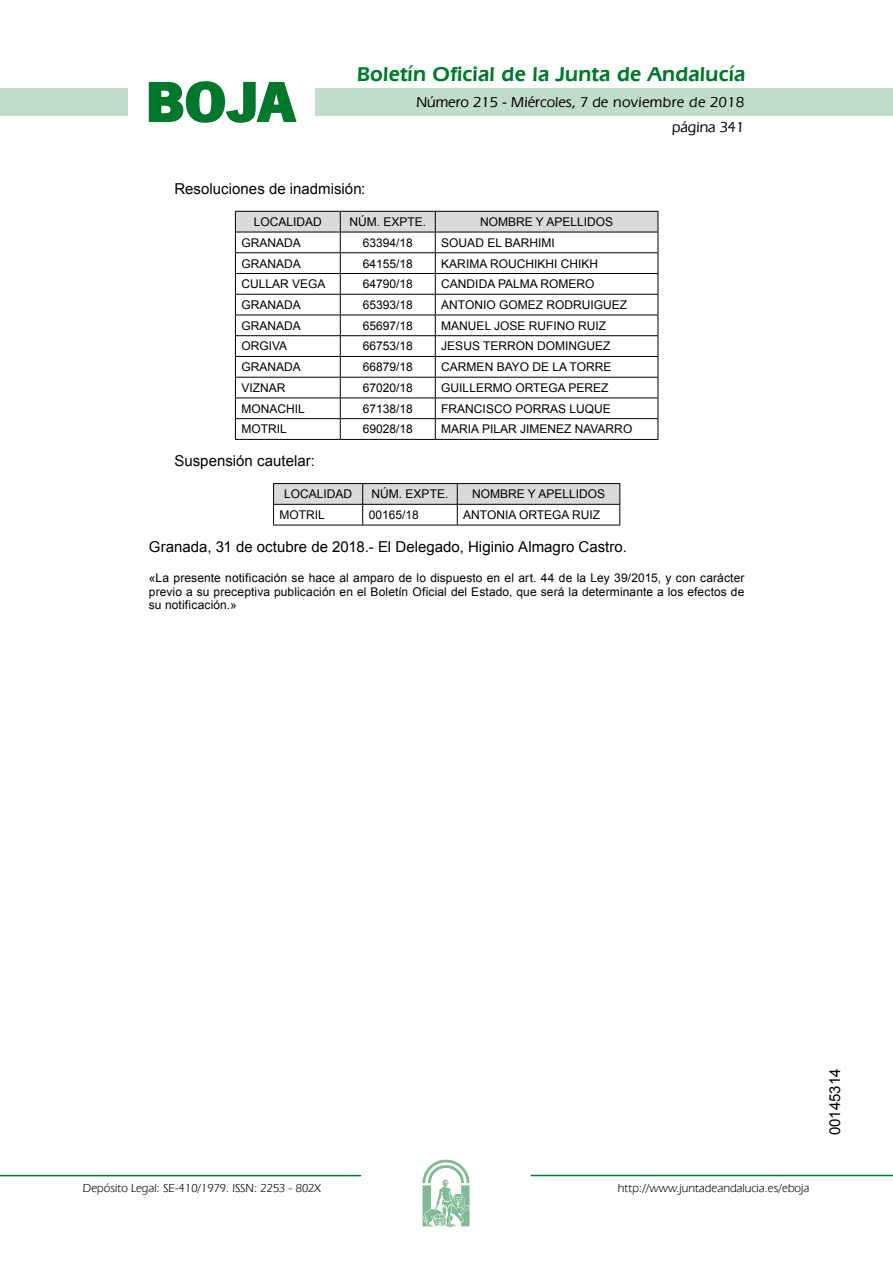
<style>
.page{position:relative;width:893px;height:1263px;background:#fff}
.page>*{position:absolute;margin:0;border:0;box-sizing:border-box;transform-origin:0 0}
.t1{font:700 57.75px "News Got T";color:#00782c;scale:1.14 1}
.t2{font:600 21px "Eras IT Cby BT";letter-spacing:.01em;color:#00782c}
.t3{font:15px "Arial";color:#000}
.t4{font:500 15px/24.5px "Eras IT Cby BT";color:#000;text-align:right}
.t5{font:12px/13.5px "Arial";color:#000;text-align:justify}
.t6{font:12px "Eras IT Cby BT";color:#000}
</style>
<div class="page">
<div style="left:315px;top:88px;width:577px;height:28px;background:#bfddca"></div>
<div style="left:0;top:88px;width:128px;height:28px;background:#bfddca"></div>
<hr style="left:0;top:1175px;width:361px;height:1px;background:#00782c">
<svg style="left:422px;top:1159px;width:47px;height:68px"></svg>
<hr style="left:531px;top:1175px;width:361px;height:1px;background:#00782c">
<svg style="left:148px;top:81px;width:149px;height:42px"></svg>
<svg style="left:235px;top:211px;width:423px;height:228px"></svg>
<hr style="left:235px;top:439px;width:105px;height:1px;background:#000">
<hr style="left:340px;top:439px;width:95px;height:1px;background:#000">
<hr style="left:435px;top:439px;width:223px;height:1px;background:#000">
<hr style="left:273px;top:483px;width:89px;height:1px;background:#000">
<hr style="left:362px;top:483px;width:95px;height:1px;background:#000">
<hr style="left:457px;top:483px;width:163px;height:1px;background:#000">
<svg style="left:273px;top:484px;width:347px;height:41px"></svg>
<hr style="left:273px;top:525px;width:89px;height:1px;background:#000">
<hr style="left:362px;top:525px;width:95px;height:1px;background:#000">
<hr style="left:457px;top:525px;width:163px;height:1px;background:#000">
<h1 class="t1" style="left:145px;top:68px;width:133px">BOJA</h1>
<h2 class="t2" style="left:357px;top:62px;width:390px">Boletín Oficial de la Junta de Andalucía</h2>
<p class="t4" style="left:416px;top:90px;width:329px">Número 215 - Miércoles, 7 de noviembre de 2018 página 341</p>
<p class="t3" style="left:174px;top:179px;width:192px">Resoluciones de inadmisión:</p>
<p class="t5" style="left:254px;top:215px;width:70px">LOCALIDAD</p>
<p class="t5" style="left:349px;top:215px;width:78px">NÚM. EXPTE.</p>
<p class="t5" style="left:480px;top:215px;width:134px">NOMBRE Y APELLIDOS</p>
<p class="t5" style="left:241px;top:236px;width:61px">GRANADA</p>
<p class="t5" style="left:363px;top:236px;width:52px">63394/18</p>
<p class="t5" style="left:441px;top:236px;width:115px">SOUAD EL BARHIMI</p>
<p class="t5" style="left:241px;top:257px;width:61px">GRANADA</p>
<p class="t5" style="left:363px;top:257px;width:52px">64155/18</p>
<p class="t5" style="left:441px;top:257px;width:158px">KARIMA ROUCHIKHI CHIKH</p>
<p class="t5" style="left:241px;top:277px;width:86px">CULLAR VEGA</p>
<p class="t5" style="left:363px;top:277px;width:52px">64790/18</p>
<p class="t5" style="left:441px;top:277px;width:155px">CANDIDA PALMA ROMERO</p>
<p class="t5" style="left:241px;top:298px;width:61px">GRANADA</p>
<p class="t5" style="left:363px;top:298px;width:52px">65393/18</p>
<p class="t5" style="left:441px;top:298px;width:187px">ANTONIO GOMEZ RODRUIGUEZ</p>
<p class="t5" style="left:241px;top:319px;width:61px">GRANADA</p>
<p class="t5" style="left:363px;top:319px;width:52px">65697/18</p>
<p class="t5" style="left:441px;top:319px;width:166px">MANUEL JOSE RUFINO RUIZ</p>
<p class="t5" style="left:241px;top:340px;width:47px">ORGIVA</p>
<p class="t5" style="left:363px;top:340px;width:52px">66753/18</p>
<p class="t5" style="left:441px;top:340px;width:171px">JESUS TERRON DOMINGUEZ</p>
<p class="t5" style="left:241px;top:360px;width:61px">GRANADA</p>
<p class="t5" style="left:363px;top:360px;width:52px">66879/18</p>
<p class="t5" style="left:441px;top:360px;width:172px">CARMEN BAYO DE LA TORRE</p>
<p class="t5" style="left:241px;top:381px;width:46px">VIZNAR</p>
<p class="t5" style="left:363px;top:381px;width:52px">67020/18</p>
<p class="t5" style="left:441px;top:381px;width:169px">GUILLERMO ORTEGA PEREZ</p>
<p class="t5" style="left:241px;top:402px;width:65px">MONACHIL</p>
<p class="t5" style="left:363px;top:402px;width:52px">67138/18</p>
<p class="t5" style="left:441px;top:402px;width:171px">FRANCISCO PORRAS LUQUE</p>
<p class="t5" style="left:241px;top:423px;width:47px">MOTRIL</p>
<p class="t5" style="left:363px;top:423px;width:52px">69028/18</p>
<p class="t5" style="left:441px;top:423px;width:192px">MARIA PILAR JIMENEZ NAVARRO</p>
<p class="t3" style="left:174px;top:451px;width:142px">Suspensión cautelar:</p>
<p class="t5" style="left:284px;top:487px;width:70px">LOCALIDAD</p>
<p class="t5" style="left:371px;top:487px;width:78px">NÚM. EXPTE.</p>
<p class="t5" style="left:472px;top:487px;width:134px">NOMBRE Y APELLIDOS</p>
<p class="t5" style="left:279px;top:508px;width:47px">MOTRIL</p>
<p class="t5" style="left:368px;top:508px;width:52px">00165/18</p>
<p class="t5" style="left:463px;top:508px;width:138px">ANTONIA ORTEGA RUIZ</p>
<p class="t3" style="left:149px;top:537px;width:479px">Granada, 31 de octubre de 2018.- El Delegado, Higinio Almagro Castro.</p>
<p class="t5" style="left:149px;top:572px;width:597px">«La presente notificación se hace al amparo de lo dispuesto en el art. 44 de la Ley 39/2015, y con carácter previo a su preceptiva publicación en el Boletín Oficial del Estado, que será la determinante a los efectos de su notificación.»</p>
<p class="t6" style="left:83px;top:1181px;width:239px">Depósito Legal: SE-410/1979. ISSN: 2253 - 802X</p>
<p class="t6" style="left:618px;top:1181px;width:193px">http://www.juntadeandalucia.es/eboja</p>
<p class="t3" style="left:825px;top:1135px;width:68px;rotate:-90deg">00145314</p>
</div>
